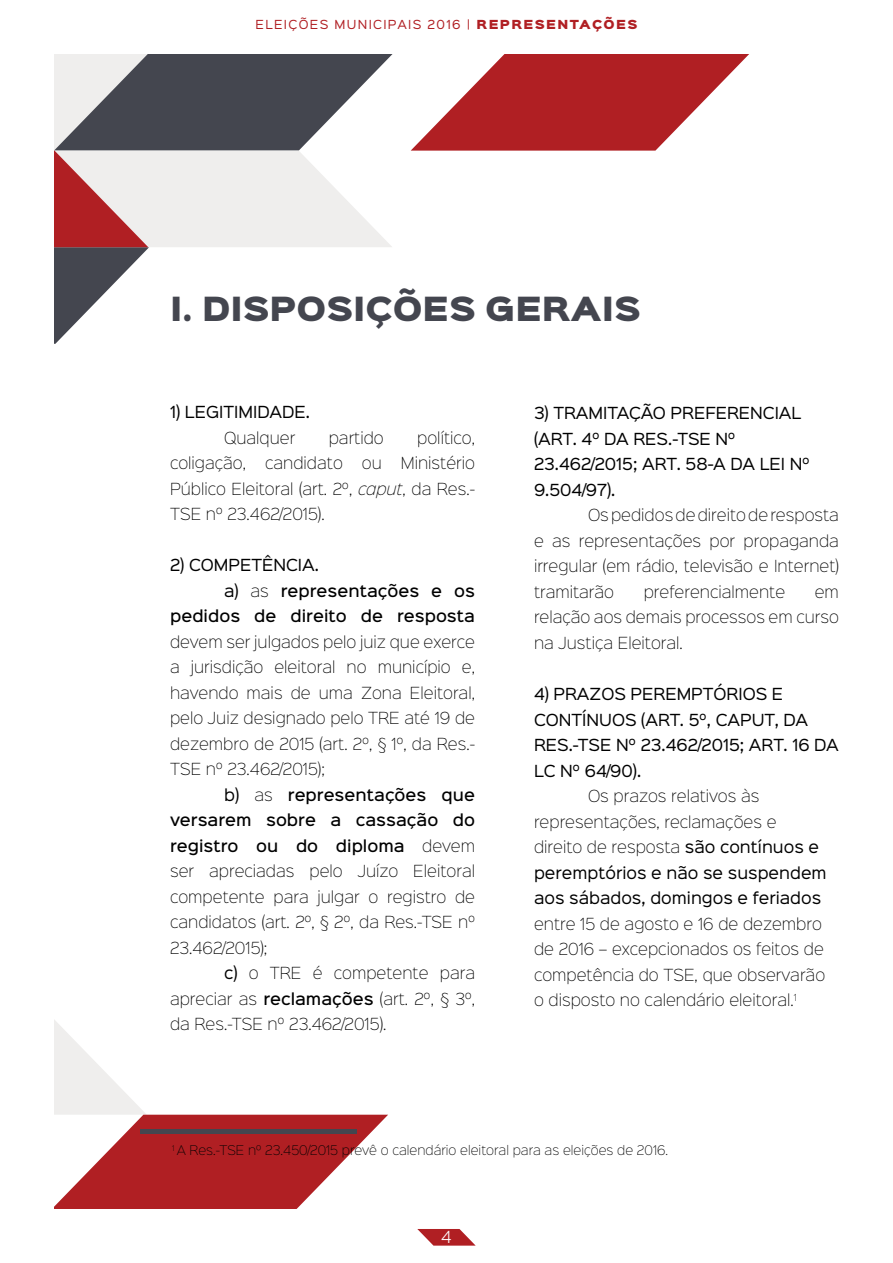
<style>
.page{position:relative;width:893px;height:1263px;background:#fff}
.page>*{position:absolute;margin:0;border:0;box-sizing:border-box;transform-origin:0 0}
.t1{font:30px "Sinkin Sans 900 X Black";color:#44464f}
.t2{font:15px/25.5px "Sinkin Sans 200 X Light";color:#000;text-align:justify}
.t3{font:15px/25.5px "Sinkin Sans 400";color:#000}
.t4{font:500 15px/25.5px "Sinkin Sans 500";color:#000;text-align:right}
.t5{font:300 15px "Sinkin Sans 300";color:#fff}
.t6{font:12px "Sinkin Sans 200 X Light";color:#000}
.t7{font:11.25px "Sinkin Sans 400";letter-spacing:.12em;color:#b01f23}
.s1{font-family:"Sinkin Sans 900 X Black"}
.s2{font-style:italic}
.s3{font-family:"Sinkin Sans 400";font-weight:400}
.s4{font-family:"Sinkin Sans 200 X Light";font-weight:400}
.s5{font-family:"Sinkin Sans 400"}
.s6{font-family:"Sinkin Sans 500";font-weight:500}
</style>
<div class="page">
<svg style="left:417px;top:1229px;width:58px;height:16px"></svg>
<svg style="left:411px;top:54px;width:338px;height:97px"></svg>
<svg style="left:54px;top:54px;width:339px;height:290px"></svg>
<svg style="left:54px;top:1020px;width:334px;height:189px"></svg>
<hr style="left:140px;top:1129px;width:216px;height:4px;background:#44464f">
<p class="t7" style="left:256px;top:15px;width:383px">ELEIÇÕES MUNICIPAIS 2016 | <span class="s1">REPRESENTAÇÕES</span></p>
<h1 class="t1" style="left:170px;top:293px;width:472px">I. DISPOSIÇÕES GERAIS</h1>
<p class="t3" style="left:170px;top:398px;width:141px">1) LEGITIMIDADE.</p>
<p class="t2" style="left:224px;top:424px;width:73px">Qualquer</p>
<p class="t2" style="left:329px;top:424px;width:57px">partido</p>
<p class="t2" style="left:417px;top:424px;width:59px">político,</p>
<p class="t2" style="left:170px;top:449px;width:78px">coligação,</p>
<p class="t2" style="left:265px;top:449px;width:79px">candidato</p>
<p class="t2" style="left:362px;top:449px;width:21px">ou</p>
<p class="t2" style="left:170px;top:449px;width:306px;text-indent:231px">Ministério Público Eleitoral (art. 2º, <span class="s2">CAPUT</span>, da Res.- TSE nº 23.462/2015).</p>
<p class="t3" style="left:170px;top:551px;width:150px">2) COMPETÊNCIA.</p>
<p class="t4" style="left:170px;top:577px;width:306px"><span class="s3">a)</span> <span class="s4">as</span> representações e os pedidos de direito de resposta</p>
<p class="t2" style="left:170px;top:628px;width:306px">devem ser julgados pelo juiz que exerce a jurisdição eleitoral no município e, havendo mais de uma Zona Eleitoral, pelo Juiz designado pelo TRE até 19 de dezembro de 2015 (art. 2º, § 1º, da Res.- TSE nº 23.462/2015);</p>
<p class="t4" style="left:170px;top:781px;width:306px;text-align:justify;text-indent:54px"><span class="s3">b)</span> <span class="s4">as</span> representações que versarem sobre a cassação do registro ou do diploma <span class="s4">devem</span></p>
<p class="t2" style="left:170px;top:857px;width:306px">ser apreciadas pelo Juízo Eleitoral competente para julgar o registro de candidatos (art. 2º, § 2º, da Res.-TSE nº 23.462/2015);</p>
<p class="t2" style="left:170px;top:959px;width:306px;text-indent:54px"><span class="s5">c)</span> o TRE é competente para apreciar as <span class="s6">reclamações</span> (art. 2º, § 3º, da Res.-TSE nº 23.462/2015).</p>
<p class="t3" style="left:534px;top:399px;width:277px">3) TRAMITAÇÃO PREFERENCIAL (ART. 4º DA RES.-TSE Nº<br>23.462/2015; ART. 58-A DA LEI Nº<br>9.504/97).</p>
<p class="t2" style="left:534px;top:502px;width:306px;text-indent:54px">Os pedidos de direito de resposta e as representações por propaganda irregular (em rádio, televisão e Internet) tramitarão</p>
<p class="t2" style="left:644px;top:578px;width:143px">preferencialmente</p>
<p class="t2" style="left:534px;top:578px;width:306px;text-indent:281px">em relação aos demais processos em curso na Justiça Eleitoral.</p>
<p class="t3" style="left:534px;top:680px;width:306px">4) PRAZOS PEREMPTÓRIOS E<br>CONTÍNUOS (ART. 5º, CAPUT, DA<br>RES.-TSE Nº 23.462/2015; ART. 16 DA<br>LC Nº 64/90).</p>
<p class="t2" style="left:534px;top:782px;width:287px;text-align:left;text-indent:54px">Os prazos relativos às representações, reclamações e direito de resposta <span class="s5">são contínuos e</span></p>
<p class="t3" style="left:534px;top:858px;width:294px">peremptórios e não se suspendem aos sábados, domingos e feriados</p>
<p class="t2" style="left:534px;top:910px;width:293px;text-align:left">entre 15 de agosto e 16 de dezembro de 2016 – excepcionados os feitos de competência do TSE, que observarão o disposto no calendário eleitoral.<sup>1</sup></p>
<p class="t6" style="left:172px;top:1140px;width:497px"><sup>1</sup> A Res.-TSE nº 23.450/2015 prevê o calendário eleitoral para as eleições de 2016.</p>
<p class="t5" style="left:441px;top:1225px;width:12px">4</p>
</div>
